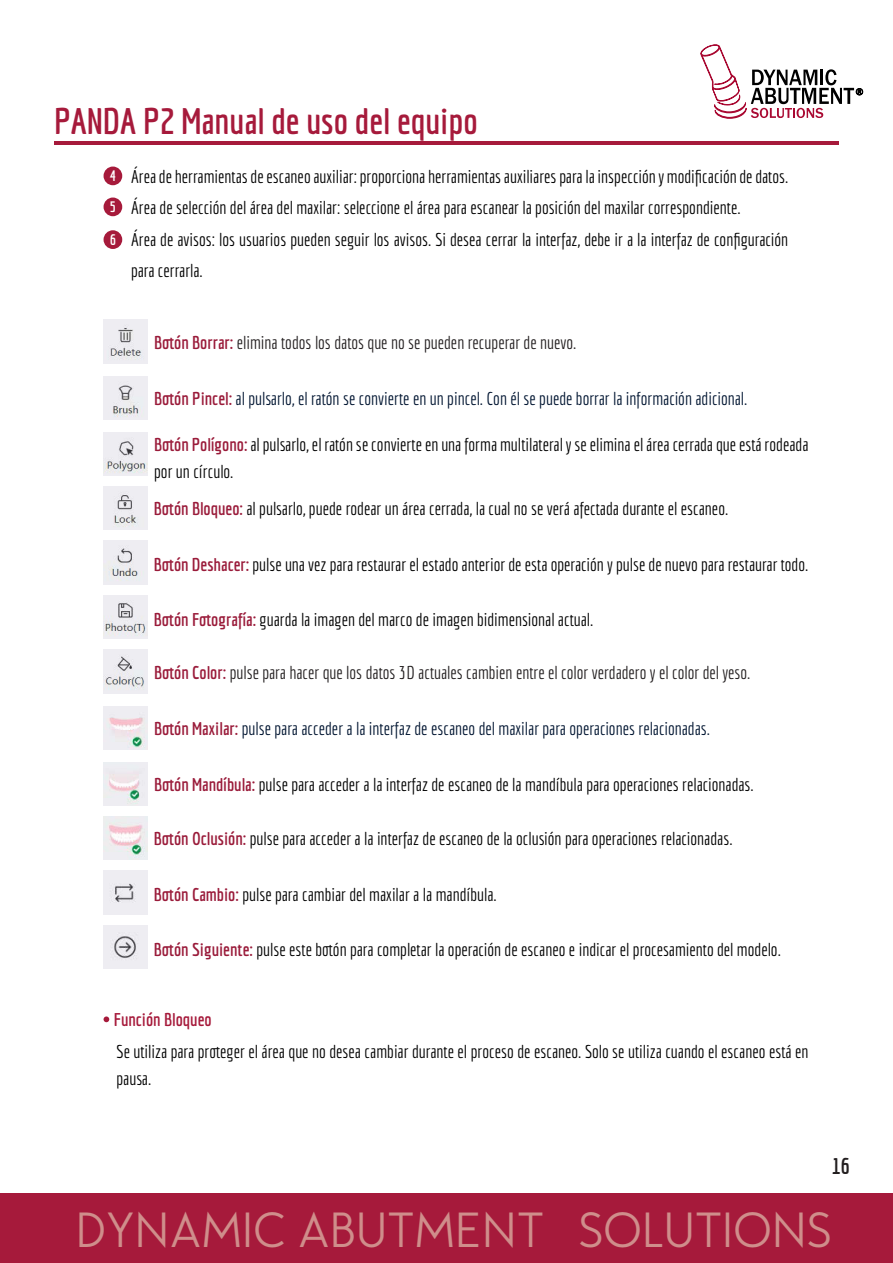
<style>
.page{position:relative;width:893px;height:1263px;background:#fff}
.page>*{position:absolute;margin:0;border:0;box-sizing:border-box;transform-origin:0 0}
.t1{font:42.3px "Edelsans";color:#cf8e8b}
.t2{font:700 36px "Economica";color:#a61a3b}
.t3{font:700 22.5px "Economica";color:#231f20}
.t4{font:18px/27px "Economica";color:#000001}
.t5{font:18px "Economica";color:#011531}
.t6{font:18px "Economica";color:#231f20}
.t7{font:700 18px "Economica";color:#a61a3b}
.t8{font:700 15px "Economica";color:#fff}
.s1{font-weight:700;color:#9a1b3a}
</style>
<div class="page">
<svg style="left:700px;top:44px;width:163px;height:75px"></svg>
<div style="left:0;top:1193px;width:893px;height:70px;background:#a61a3b"></div>
<hr style="left:54px;top:142px;width:785px;height:3px;background:#a61a3b">
<div style="left:104px;top:167px;width:18px;height:18px;background:#a61a3b;border-radius:50%"></div>
<div style="left:104px;top:198px;width:18px;height:18px;background:#a61a3b;border-radius:50%"></div>
<div style="left:104px;top:230px;width:18px;height:19px;background:#a61a3b;border-radius:50%"></div>
<img style="left:104px;top:320px;width:44px;height:44px">
<img style="left:104px;top:649px;width:44px;height:45px">
<img style="left:104px;top:377px;width:44px;height:43px">
<img style="left:104px;top:707px;width:44px;height:43px">
<img style="left:104px;top:433px;width:44px;height:43px">
<img style="left:104px;top:763px;width:44px;height:43px">
<img style="left:104px;top:487px;width:44px;height:43px">
<img style="left:104px;top:816px;width:44px;height:44px">
<img style="left:104px;top:540px;width:44px;height:45px">
<img style="left:104px;top:870px;width:44px;height:45px">
<img style="left:104px;top:595px;width:44px;height:44px">
<img style="left:104px;top:925px;width:44px;height:44px">
<svg style="left:104px;top:1016px;width:5px;height:6px"></svg>
<h2 class="t2" style="left:54px;top:100px;width:425px">PANDA P2 Manual de uso del equipo</h2>
<p class="t4" style="left:131px;top:163px;width:659px">Áreadeherramientasdeescaneoauxiliar:proporcionaherramientasauxiliaresparalainspecciónymodificacióndedatos.</p>
<p class="t4" style="left:131px;top:194px;width:611px">Área de selección del área del maxilar: seleccione el área para escanear la posición del maxilar correspondiente.</p>
<p class="t4" style="left:131px;top:223px;width:659px;line-height:31.5px">Área de avisos: los usuarios pueden seguir los avisos. Si desea cerrar la interfaz, debe ir a la interfaz de configuración para cerrarla.</p>
<p class="t8" style="left:110px;top:167px;width:8px">4</p>
<p class="t8" style="left:110px;top:198px;width:8px">5</p>
<p class="t8" style="left:110px;top:230px;width:8px">6</p>
<p class="t6" style="left:154px;top:332px;width:424px"><span class="s1">Botón Borrar:</span> elimina todos los datos que no se pueden recuperar de nuevo.</p>
<p class="t5" style="left:154px;top:388px;width:595px"><span class="s1">Botón Pincel:</span> al pulsarlo, el ratón se convierte en un pincel. Con él se puede borrar la información adicional.</p>
<p class="t4" style="left:154px;top:431px;width:656px"><span class="s1">Botón Polígono:</span> al pulsarlo, el ratón se convierte en una forma multilateral y se elimina el área cerrada que está rodeada por un círculo.</p>
<p class="t4" style="left:154px;top:495px;width:576px"><span class="s1">Botón Bloqueo:</span> al pulsarlo, puede rodear un área cerrada, la cual no se verá afectada durante el escaneo.</p>
<p class="t4" style="left:154px;top:551px;width:656px"><span class="s1">Botón Deshacer:</span> pulse una vez para restaurar el estado anterior de esta operación y pulse de nuevo para restaurar todo.</p>
<p class="t4" style="left:154px;top:606px;width:441px"><span class="s1">Botón Fotografía:</span> guarda la imagen del marco de imagen bidimensional actual.</p>
<p class="t6" style="left:154px;top:662px;width:598px"><span class="s1">Botón Color:</span> pulse para hacer que los datos 3D actuales cambien entre el color verdadero y el color del yeso.</p>
<p class="t5" style="left:154px;top:718px;width:557px"><span class="s1">Botón Maxilar:</span> pulse para acceder a la interfaz de escaneo del maxilar para operaciones relacionadas.</p>
<p class="t4" style="left:154px;top:771px;width:601px"><span class="s1">Botón Mandíbula:</span> pulse para acceder a la interfaz de escaneo de la mandíbula para operaciones relacionadas.</p>
<p class="t4" style="left:154px;top:825px;width:580px"><span class="s1">Botón Oclusión:</span> pulse para acceder a la interfaz de escaneo de la oclusión para operaciones relacionadas.</p>
<p class="t4" style="left:154px;top:881px;width:344px"><span class="s1">Botón Cambio:</span> pulse para cambiar del maxilar a la mandíbula.</p>
<p class="t4" style="left:154px;top:936px;width:628px"><span class="s1">Botón Siguiente:</span> pulse este botón para completar la operación de escaneo e indicar el procesamiento del modelo.</p>
<p class="t7" style="left:114px;top:1009px;width:99px">Función Bloqueo</p>
<p class="t4" style="left:117px;top:1038px;width:693px">Se utiliza para proteger el área que no desea cambiar durante el proceso de escaneo. Solo se utiliza cuando el escaneo está en pausa.</p>
<p class="t3" style="left:831px;top:1153px;width:20px">16</p>
<h1 class="t1" style="left:76px;top:1205px;width:757px">DYNAMIC ABUTMENT SOLUTIONS</h1>
</div>
